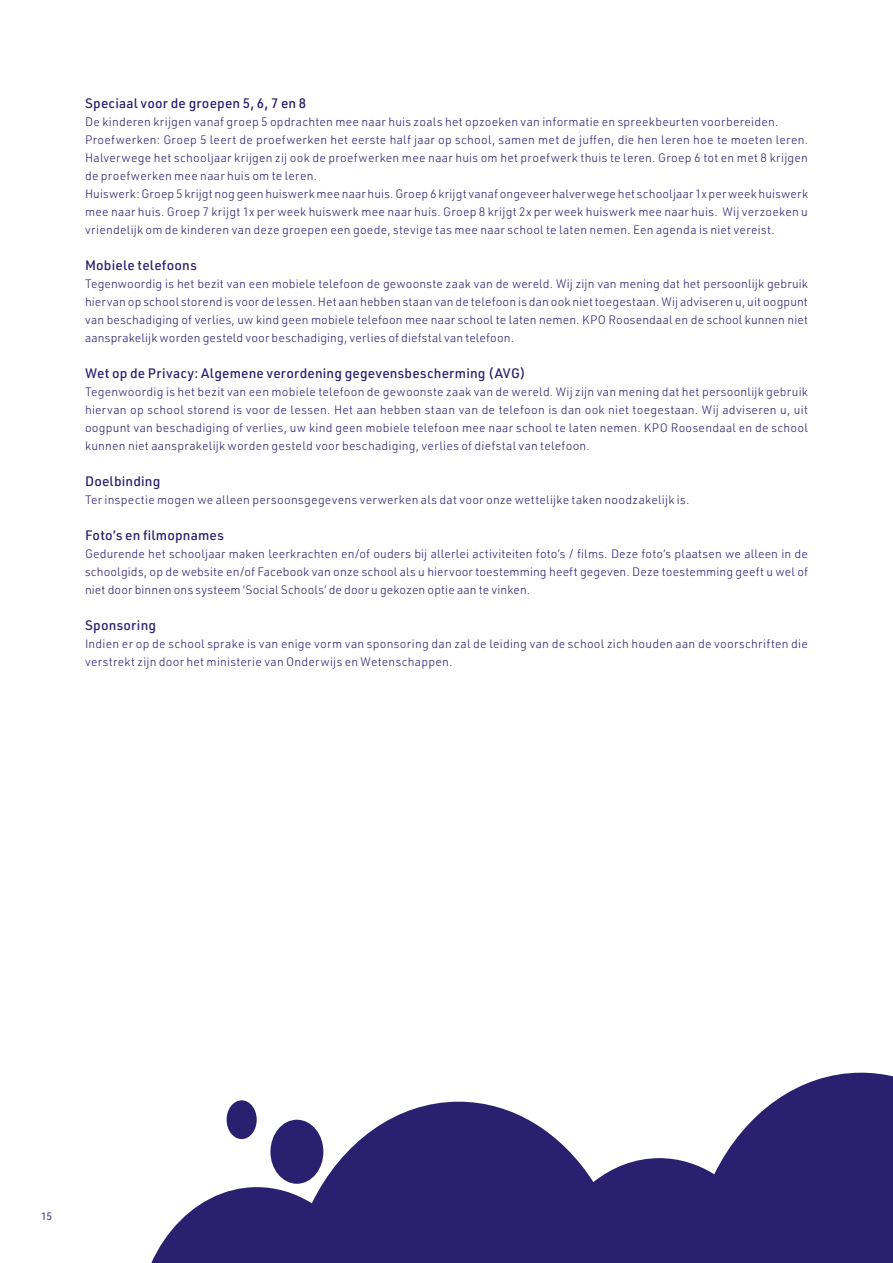
<style>
.page{position:relative;width:893px;height:1263px;background:#fff}
.page>*{position:absolute;margin:0;border:0;box-sizing:border-box;transform-origin:0 0}
.t1{font:500 13.5px "URWDIN";letter-spacing:.015em;color:#2a206f}
.t2{font:300 12px/18px "URWDIN";letter-spacing:.02em;color:#2a206f;text-align:justify}
.t3{font:10.5px "URWDIN";color:#2a206f}
</style>
<div class="page">
<svg style="left:151px;top:1073px;width:742px;height:190px;fill:#2a206f"></svg>
<div style="left:270px;top:1120px;width:53px;height:64px;background:#2a206f;border-radius:50%"></div>
<div style="left:227px;top:1100px;width:30px;height:39px;background:#2a206f;border-radius:50%"></div>
<p class="t1" style="left:85px;top:94px;width:223px">Speciaal voor de groepen 5, 6, 7 en 8</p>
<p class="t2" style="left:85px;top:112px;width:724px;text-align:left">De kinderen krijgen vanaf groep 5 opdrachten mee naar huis zoals het opzoeken van informatie en spreekbeurten voorbereiden.<br>Proefwerken: Groep 5 leert de proefwerken het eerste half jaar op school, samen met de juffen, die hen leren hoe te moeten leren.<br>Halverwege het schooljaar krijgen zij ook de proefwerken mee naar huis om het proefwerk thuis te leren. Groep 6 tot en met 8 krijgen de proefwerken mee naar huis om te leren.<br>Huiswerk: Groep 5 krijgt nog geen huiswerk mee naar huis. Groep 6 krijgt vanaf ongeveer halverwege het schooljaar 1x per week huiswerk mee naar huis. Groep 7 krijgt 1x per week huiswerk mee naar huis. Groep 8 krijgt 2x per week huiswerk mee naar huis. Wij verzoeken u vriendelijk om de kinderen van deze groepen een goede, stevige tas mee naar school te laten nemen. Een agenda is niet vereist.</p>
<p class="t1" style="left:85px;top:256px;width:113px">Mobiele telefoons</p>
<p class="t2" style="left:85px;top:274px;width:724px">Tegenwoordig is het bezit van een mobiele telefoon de gewoonste zaak van de wereld. Wij zijn van mening dat het persoonlijk gebruik hiervan op school storend is voor de lessen. Het aan hebben staan van de telefoon is dan ook niet toegestaan. Wij adviseren u, uit oogpunt van beschadiging of verlies, uw kind geen mobiele telefoon mee naar school te laten nemen. KPO Roosendaal en de school kunnen niet aansprakelijk worden gesteld voor beschadiging, verlies of diefstal van telefoon.</p>
<p class="t1" style="left:85px;top:364px;width:442px">Wet op de Privacy: Algemene verordening gegevensbescherming (AVG)</p>
<p class="t2" style="left:85px;top:382px;width:724px">Tegenwoordig is het bezit van een mobiele telefoon de gewoonste zaak van de wereld. Wij zijn van mening dat het persoonlijk gebruik hiervan op school storend is voor de lessen. Het aan hebben staan van de telefoon is dan ook niet toegestaan. Wij adviseren u, uit oogpunt van beschadiging of verlies, uw kind geen mobiele telefoon mee naar school te laten nemen. KPO Roosendaal en de school kunnen niet aansprakelijk worden gesteld voor beschadiging, verlies of diefstal van telefoon.</p>
<p class="t1" style="left:85px;top:472px;width:77px">Doelbinding</p>
<p class="t2" style="left:85px;top:490px;width:606px">Ter inspectie mogen we alleen persoonsgegevens verwerken als dat voor onze wettelijke taken noodzakelijk is.</p>
<p class="t1" style="left:85px;top:526px;width:140px">Foto’s en filmopnames</p>
<p class="t2" style="left:85px;top:544px;width:724px">Gedurende het schooljaar maken leerkrachten en/of ouders bij allerlei activiteiten foto’s / films. Deze foto’s plaatsen we alleen in de schoolgids, op de website en/of Facebook van onze school als u hiervoor toestemming heeft gegeven. Deze toestemming geeft u wel of niet door binnen ons systeem ‘Social Schools’ de door u gekozen optie aan te vinken.</p>
<p class="t1" style="left:85px;top:616px;width:73px">Sponsoring</p>
<p class="t2" style="left:85px;top:634px;width:724px">Indien er op de school sprake is van enige vorm van sponsoring dan zal de leiding van de school zich houden aan de voorschriften die verstrekt zijn door het ministerie van Onderwijs en Wetenschappen.</p>
<p class="t3" style="left:41px;top:1210px;width:13px">15</p>
</div>
